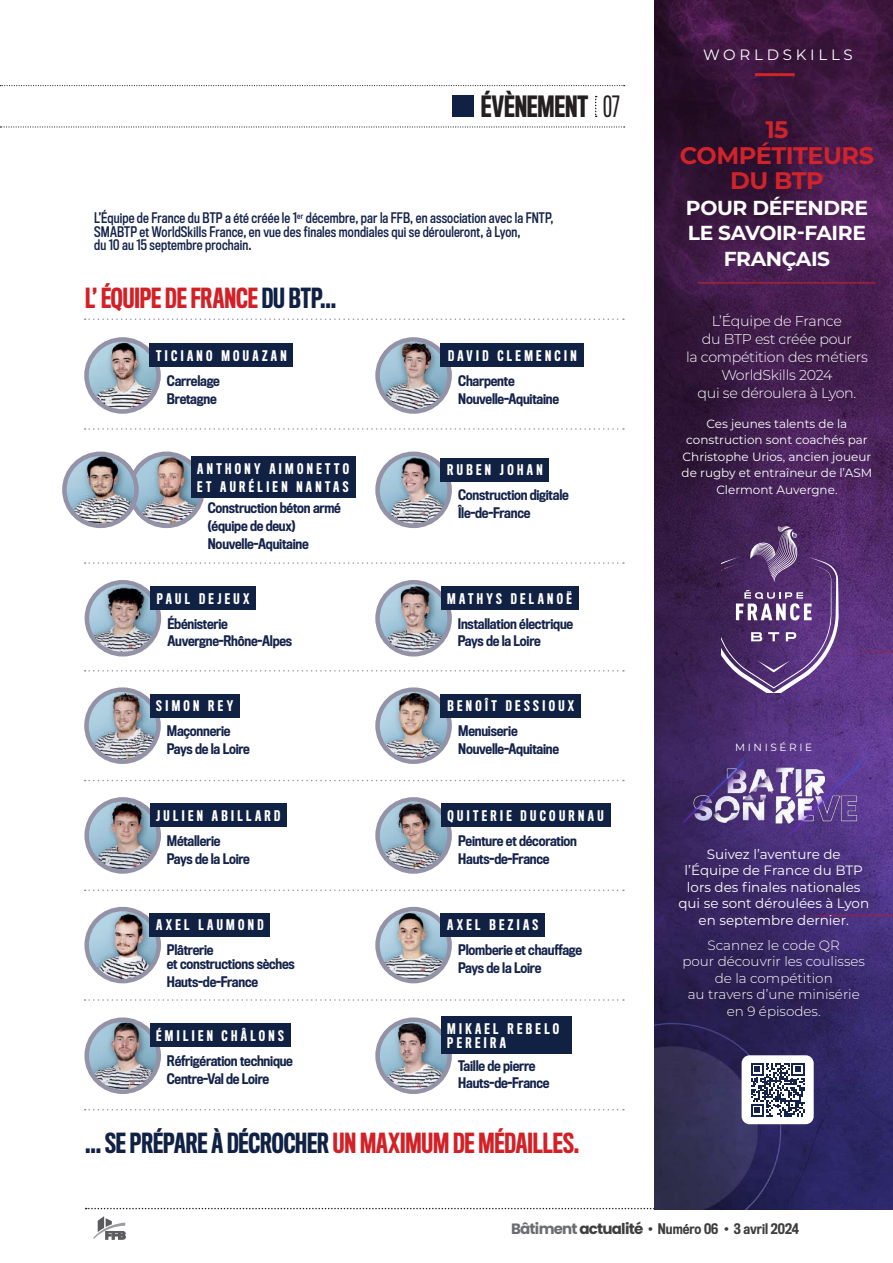
<style>
.page{position:relative;width:893px;height:1263px;background:#fff}
.page>*{position:absolute;margin:0;border:0;box-sizing:border-box;transform-origin:0 0}
.t1{font:500 27px "Titling Gothic FB Comp";letter-spacing:-.005em;color:#231f20}
.t2{font:500 25.5px "Titling Gothic FB Comp";letter-spacing:-.005em;color:#102144}
.t3{font:500 25.5px "Titling Gothic FB Comp";letter-spacing:-.005em;color:#d32026}
.t4{font:700 24px/25.5px "Montserrat";letter-spacing:-.02em;color:#d1232a;text-align:center}
.t5{font:700 20.25px/25.5px "Montserrat";letter-spacing:-.02em;color:#fff;text-align:center}
.t6{font:15px "Montserrat";letter-spacing:.25em;color:#fff}
.t7{font:300 14.25px/18px "Montserrat";letter-spacing:-.02em;color:#fff;text-align:center}
.t8{font:500 13.5px/17.7px "Titling Gothic FB Cond";letter-spacing:-.015em;color:#15234b}
.t9{font:500 13.5px/17.7px "Titling Gothic FB Comp";letter-spacing:.25em;color:#fff}
.t10{font:13.5px/13.5px "Titling Gothic FB Cond Standard";letter-spacing:.01em;color:#15234b;scale:.95 1}
.t11{font:13.5px/16.5px "Montserrat";color:#fff;text-align:center}
.t12{font:300 13.5px/16.5px "Montserrat";color:#fff;text-align:center}
.t13{font:500 13.5px "Titling Gothic FB Cond";color:#3e3e3f}
.t14{font:12px/16.5px "Montserrat";color:#fff;text-align:center}
.t15{font:10.5px "Montserrat";letter-spacing:.25em;color:#fff}
.s1{font-weight:400}
.s2{color:#102144}
.s3{color:#d32026}
.s4{font-family:"Poppins";font-weight:700;font-size:15px;color:#6c6d70}
.s5{font-family:"Poppins";font-weight:700;font-size:15px}
.s6{font-family:"Poppins";font-weight:400;font-size:15px}
</style>
<div class="page">
<svg style="left:86px;top:1208px;width:569px;height:1px"></svg>
<svg style="left:93px;top:1216px;width:33px;height:23px"></svg>
<svg style="left:0;top:126px;width:625px;height:2px"></svg>
<svg style="left:0;top:85px;width:625px;height:1px"></svg>
<div style="left:453px;top:96px;width:21px;height:21px;background:#102144"></div>
<svg style="left:595px;top:96px;width:2px;height:21px"></svg>
<img style="left:655px;top:0;width:238px;height:1210px">
<svg style="left:721px;top:525px;width:118px;height:167px;background:#64457d"></svg>
<div style="left:742px;top:1055px;width:72px;height:69px;background:#fff;border-radius:8px"></div>
<svg style="left:751px;top:1063px;width:53px;height:53px"></svg>
<hr style="left:697px;top:282px;width:179px;height:1px;background:#d1232a">
<hr style="left:755px;top:73px;width:40px;height:3px;background:#d1232a">
<img style="left:683px;top:748px;width:192px;height:102px">
<img style="left:89px;top:342px;width:70px;height:67px">
<div style="left:84px;top:337px;width:77px;height:77px;border:4px solid #9492a6;border-radius:50%"></div>
<img style="left:379px;top:455px;width:71px;height:71px">
<div style="left:375px;top:452px;width:77px;height:76px;border:4px solid #9492a6;border-radius:50%"></div>
<img style="left:89px;top:692px;width:70px;height:70px">
<div style="left:84px;top:687px;width:77px;height:77px;border:4px solid #9492a6;border-radius:50%"></div>
<img style="left:89px;top:802px;width:70px;height:67px">
<div style="left:84px;top:797px;width:77px;height:77px;border:4px solid #9492a6;border-radius:50%"></div>
<img style="left:89px;top:910px;width:70px;height:71px">
<div style="left:84px;top:907px;width:77px;height:76px;border:4px solid #9492a6;border-radius:50%"></div>
<img style="left:89px;top:1022px;width:70px;height:70px">
<div style="left:84px;top:1017px;width:77px;height:77px;border:4px solid #9492a6;border-radius:50%"></div>
<img style="left:380px;top:342px;width:70px;height:67px">
<div style="left:375px;top:337px;width:77px;height:77px;border:4px solid #9492a6;border-radius:50%"></div>
<img style="left:87px;top:584px;width:72px;height:70px">
<div style="left:85px;top:580px;width:76px;height:76px;border:4px solid #9492a6;border-radius:50%"></div>
<img style="left:379px;top:584px;width:71px;height:70px">
<div style="left:375px;top:580px;width:77px;height:76px;border:4px solid #9492a6;border-radius:50%"></div>
<img style="left:380px;top:692px;width:70px;height:70px">
<div style="left:375px;top:687px;width:77px;height:77px;border:4px solid #9492a6;border-radius:50%"></div>
<img style="left:380px;top:802px;width:70px;height:67px">
<div style="left:375px;top:797px;width:77px;height:77px;border:4px solid #9492a6;border-radius:50%"></div>
<img style="left:380px;top:911px;width:70px;height:70px">
<div style="left:375px;top:907px;width:77px;height:76px;border:4px solid #9492a6;border-radius:50%"></div>
<img style="left:380px;top:1022px;width:70px;height:70px">
<div style="left:375px;top:1017px;width:77px;height:77px;border:4px solid #9492a6;border-radius:50%"></div>
<img style="left:130px;top:456px;width:72px;height:70px">
<div style="left:128px;top:452px;width:77px;height:76px;border:4px solid #9492a6;border-radius:50%"></div>
<img style="left:64px;top:454px;width:72px;height:72px;border-radius:36px">
<div style="left:62px;top:452px;width:77px;height:76px;border:4px solid #9492a6;border-radius:50%"></div>
<svg style="left:85px;top:428px;width:539px;height:2px"></svg>
<svg style="left:85px;top:318px;width:539px;height:2px"></svg>
<svg style="left:85px;top:562px;width:539px;height:2px"></svg>
<svg style="left:85px;top:670px;width:539px;height:1px"></svg>
<svg style="left:85px;top:780px;width:539px;height:1px"></svg>
<svg style="left:85px;top:889px;width:539px;height:2px"></svg>
<svg style="left:85px;top:999px;width:539px;height:2px"></svg>
<svg style="left:85px;top:1109px;width:539px;height:1px"></svg>
<div style="left:150px;top:344px;width:143px;height:23px;background:#102144"></div>
<div style="left:441px;top:344px;width:143px;height:23px;background:#102144"></div>
<div style="left:191px;top:457px;width:165px;height:41px;background:#102144"></div>
<div style="left:441px;top:458px;width:108px;height:23px;background:#102144"></div>
<div style="left:150px;top:586px;width:106px;height:24px;background:#102144"></div>
<div style="left:441px;top:586px;width:137px;height:24px;background:#102144"></div>
<div style="left:150px;top:694px;width:90px;height:23px;background:#102144"></div>
<div style="left:441px;top:694px;width:140px;height:23px;background:#102144"></div>
<div style="left:150px;top:804px;width:137px;height:23px;background:#102144"></div>
<div style="left:441px;top:804px;width:169px;height:23px;background:#102144"></div>
<div style="left:150px;top:913px;width:120px;height:24px;background:#102144"></div>
<div style="left:441px;top:913px;width:104px;height:24px;background:#102144"></div>
<div style="left:150px;top:1024px;width:140px;height:23px;background:#102144"></div>
<div style="left:441px;top:1017px;width:130px;height:37px;background:#102144"></div>
<h1 class="t1" style="left:481px;top:91px;width:140px">ÉVÈNEMENT <span class="s1">07</span></h1>
<p class="t10" style="left:94px;top:212px;width:485px">L’Équipe de France du BTP a été créée le 1<sup>er</sup> décembre, par la FFB, en association avec la FNTP,<br>SMABTP et WorldSkills France, en vue des finales mondiales qui se dérouleront, à Lyon,<br>du 10 au 15 septembre prochain.</p>
<h2 class="t3" style="left:85px;top:284px;width:253px">L’ ÉQUIPE DE FRANCE <span class="s2">DU BTP...</span></h2>
<p class="t9" style="left:156px;top:347px;width:132px">TICIANO MOUAZAN</p>
<p class="t9" style="left:448px;top:347px;width:130px">DAVID CLEMENCIN</p>
<p class="t8" style="left:167px;top:372px;width:54px">Carrelage<br>Bretagne</p>
<p class="t8" style="left:458px;top:372px;width:102px">Charpente<br>Nouvelle-Aquitaine</p>
<p class="t9" style="left:197px;top:460px;width:153px">ANTHONY AIMONETTO<br>ET AURÉLIEN NANTAS</p>
<p class="t8" style="left:208px;top:499px;width:135px">Construction béton armé (équipe de deux)<br>Nouvelle-Aquitaine</p>
<p class="t9" style="left:447px;top:461px;width:97px">RUBEN JOHAN</p>
<p class="t8" style="left:458px;top:486px;width:112px">Construction digitale<br>Île-de-France</p>
<p class="t9" style="left:157px;top:590px;width:94px">PAUL DEJEUX</p>
<p class="t9" style="left:447px;top:590px;width:126px">MATHYS DELANOË</p>
<p class="t8" style="left:167px;top:615px;width:126px">Ébénisterie<br>Auvergne-Rhône-Alpes</p>
<p class="t8" style="left:458px;top:615px;width:117px">Installation électrique<br>Pays de la Loire</p>
<p class="t9" style="left:156px;top:697px;width:78px">SIMON REY</p>
<p class="t9" style="left:447px;top:697px;width:128px">BENOÎT DESSIOUX</p>
<p class="t8" style="left:167px;top:722px;width:85px">Maçonnerie<br>Pays de la Loire</p>
<p class="t8" style="left:458px;top:722px;width:102px">Menuiserie<br>Nouvelle-Aquitaine</p>
<p class="t9" style="left:156px;top:807px;width:126px">JULIEN ABILLARD</p>
<p class="t9" style="left:447px;top:807px;width:158px">QUITERIE DUCOURNAU</p>
<p class="t8" style="left:167px;top:832px;width:85px">Métallerie<br>Pays de la Loire</p>
<p class="t8" style="left:458px;top:832px;width:120px">Peinture et décoration<br>Hauts-de-France</p>
<p class="t9" style="left:156px;top:917px;width:109px">AXEL LAUMOND</p>
<p class="t9" style="left:447px;top:917px;width:93px">AXEL BEZIAS</p>
<p class="t8" style="left:167px;top:944px;width:130px;line-height:13.5px">Plâtrerie<br>et constructions sèches</p>
<p class="t8" style="left:167px;top:973px;width:93px">Hauts-de-France</p>
<p class="t8" style="left:458px;top:942px;width:125px">Plomberie et chauffage<br>Pays de la Loire</p>
<p class="t9" style="left:156px;top:1027px;width:129px">ÉMILIEN CHÂLONS</p>
<p class="t9" style="left:447px;top:1022px;width:113px;line-height:13.5px">MIKAEL REBELO<br>PEREIRA</p>
<p class="t8" style="left:167px;top:1052px;width:128px">Réfrigération technique<br>Centre-Val de Loire</p>
<p class="t8" style="left:458px;top:1057px;width:93px">Taille de pierre<br>Hauts-de-France</p>
<h2 class="t2" style="left:85px;top:1129px;width:496px">... SE PRÉPARE À DÉCROCHER <span class="s3">UN MAXIMUM DE MÉDAILLES.</span></h2>
<p class="t6" style="left:703px;top:44px;width:151px">WORLDSKILLS</p>
<h3 class="t4" style="left:680px;top:116px;width:196px">15<br>COMPÉTITEURS<br>DU BTP</h3>
<h3 class="t5" style="left:686px;top:194px;width:184px">POUR DÉFENDRE<br>LE SAVOIR-FAIRE<br>FRANÇAIS</h3>
<p class="t7" style="left:686px;top:312px;width:183px">L’Équipe de France<br>du BTP est créée pour<br>la compétition des métiers<br>WorldSkills 2024<br>qui se déroulera à Lyon.</p>
<p class="t14" style="left:682px;top:415px;width:192px">Ces jeunes talents de la construction sont coachés par<br>Christophe Urios, ancien joueur de rugby et entraîneur de l’ASM<br>Clermont Auvergne.</p>
<p class="t15" style="left:735px;top:740px;width:79px">MINISÉRIE</p>
<p class="t11" style="left:678px;top:845px;width:192px">Suivez l’aventure de l’Équipe de France du BTP lors des finales nationales qui se sont déroulées à Lyon en septembre dernier.</p>
<p class="t12" style="left:682px;top:936px;width:184px">Scannez le code QR<br>pour découvrir les coulisses de la compétition<br>au travers d’une minisérie en 9 épisodes.</p>
<p class="t13" style="left:511px;top:1220px;width:289px"><span class="s4">Bâtiment</span> <span class="s5">actualité</span> <span class="s6">•</span> Numéro 06 <span class="s6">•</span> 3 avril 2024</p>
</div>
